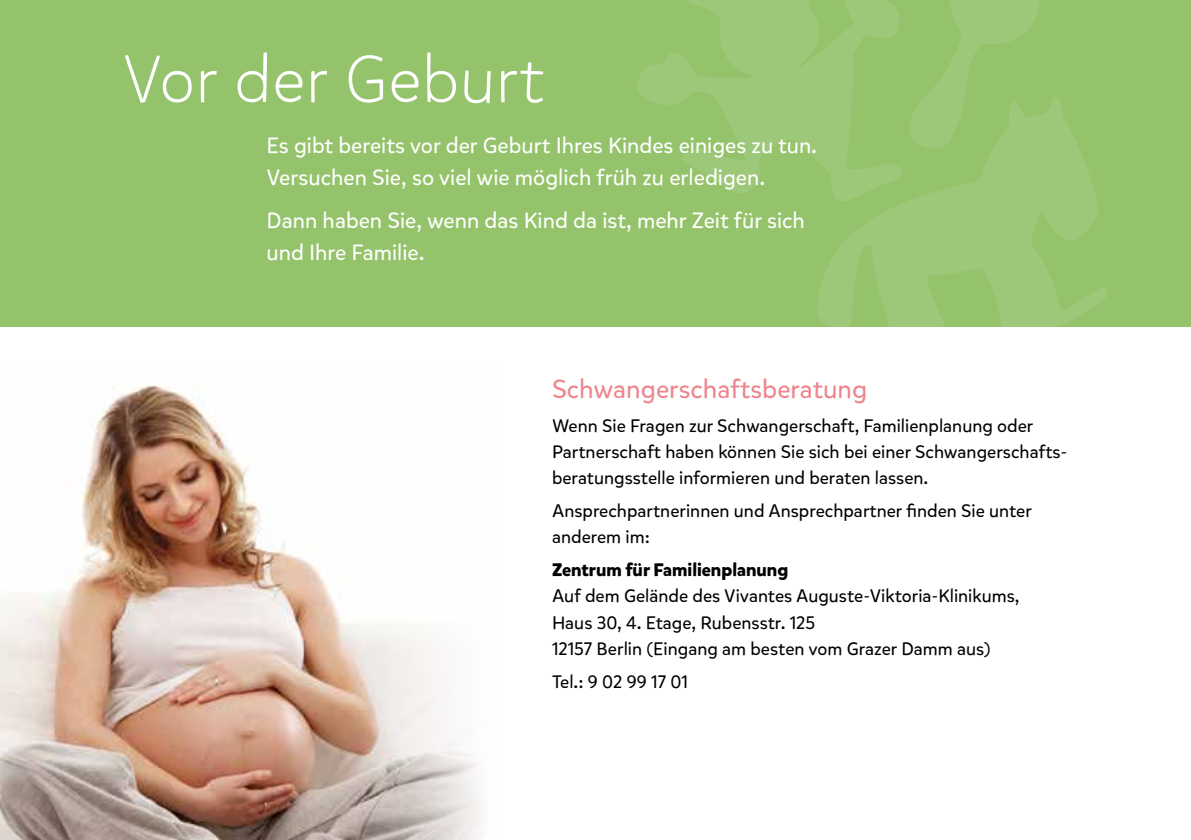
<style>
.page{position:relative;width:1191px;height:840px;background:#fff}
.page>*{position:absolute;margin:0;border:0;box-sizing:border-box;transform-origin:0 0}
.t1{font:300 66px "Mikado";color:#fff}
.t2{font:26px "Mikado";color:#ee858d}
.t3{font:22px/32px "Mikado";color:#fff}
.t4{font:18px/26px "Mikado";color:#000}
.t5{font:700 18px "Mikado";color:#000}
</style>
<div class="page">
<div style="left:0;top:0;width:1191px;height:326px;background:#94c36b"></div>
<svg style="left:932px;top:0;width:107px;height:90px"></svg>
<svg style="left:816px;top:90px;width:293px;height:237px;fill:#9ec879"></svg>
<svg style="left:638px;top:0;width:285px;height:204px"></svg>
<img style="left:0;top:385px;width:481px;height:454px">
<h1 class="t1" style="left:122px;top:40px;width:424px">Vor der Geburt</h1>
<p class="t3" style="left:266px;top:129px;width:552px">Es gibt bereits vor der Geburt Ihres Kindes einiges zu tun.<br>Versuchen Sie, so viel wie möglich früh zu erledigen.</p>
<p class="t3" style="left:266px;top:205px;width:540px">Dann haben Sie, wenn das Kind da ist, mehr Zeit für sich und Ihre Familie.</p>
<h2 class="t2" style="left:552px;top:373px;width:317px">Schwangerschaftsberatung</h2>
<p class="t4" style="left:552px;top:412px;width:517px">Wenn Sie Fragen zur Schwangerschaft, Familienplanung oder<br>Partnerschaft haben können Sie sich bei einer Schwangerschafts&shy;beratungsstelle informieren und beraten lassen.</p>
<p class="t4" style="left:552px;top:498px;width:481px">Ansprechpartnerinnen und Ansprechpartner finden Sie unter anderem im:</p>
<p class="t5" style="left:552px;top:558px;width:238px">Zentrum für Familienplanung</p>
<p class="t4" style="left:552px;top:583px;width:469px">Auf dem Gelände des Vivantes Auguste-Viktoria-Klinikums,<br>Haus 30, 4. Etage, Rubensstr. 125<br>12157 Berlin (Eingang am besten vom Grazer Damm aus)</p>
<p class="t4" style="left:552px;top:668px;width:137px">Tel.: 9 02 99 17 01</p>
</div>
